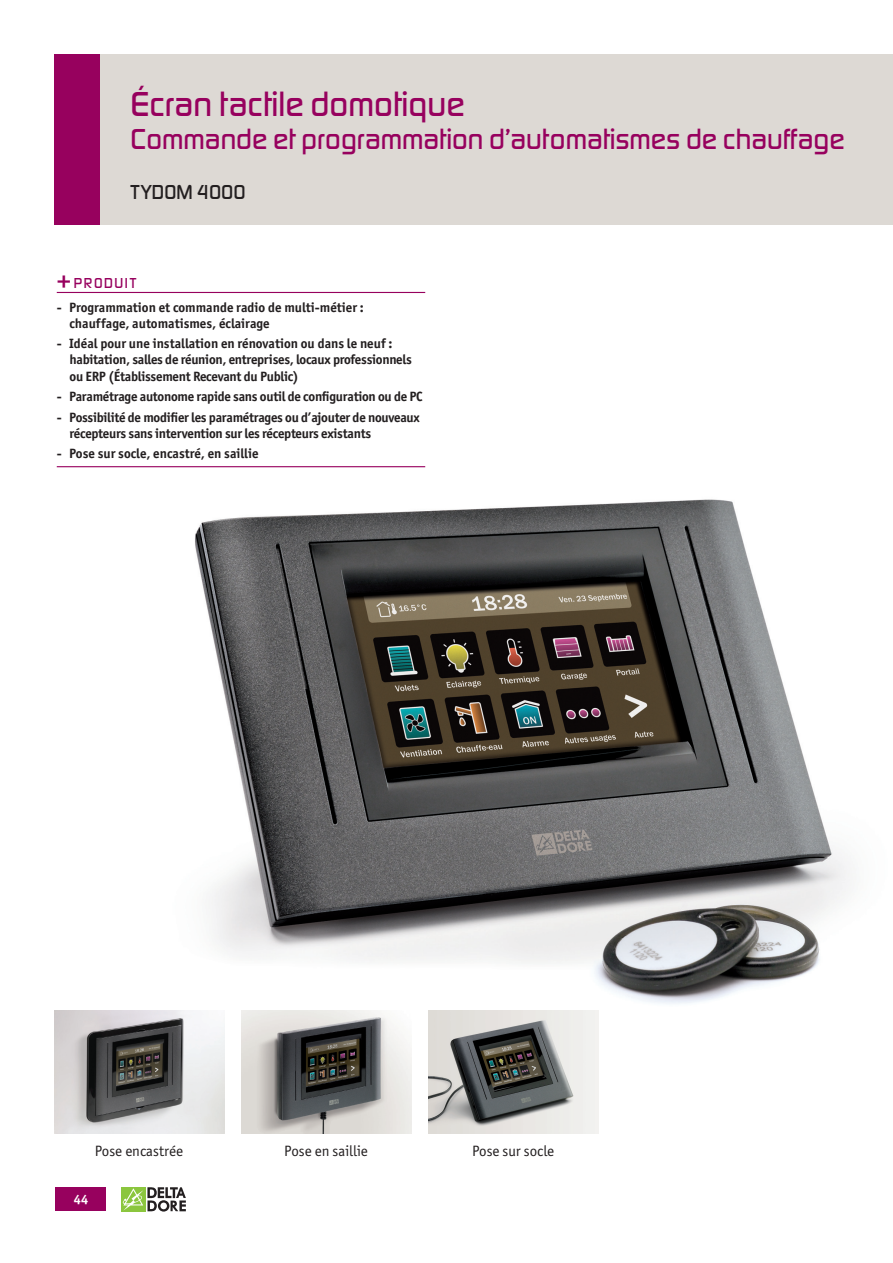
<style>
.page{position:relative;width:893px;height:1263px;background:#fff}
.page>*{position:absolute;margin:0;border:0;box-sizing:border-box;transform-origin:0 0}
.t1{font:500 36px "Digital Sans EF";color:#97015e}
.t2{font:500 30px "Digital Sans EF";color:#97015e}
.t3{font:500 21px "Digital Sans EF";color:#231f20}
.t4{font:15px "Officina San ITC";color:#231f20}
.t5{font:500 15px "Digital Sans EF";color:#97015e}
.t6{font:700 13.5px/16.2px "Officina San ITC";letter-spacing:-.02em;color:#231f20}
.t7{font:700 13.5px/16.2px "Officina San ITC";color:#231f20}
.t8{font:700 13.5px "Officina San ITC";color:#fff}
.s1{font-size:28.2px}
</style>
<div class="page">
<div style="left:55px;top:1187px;width:51px;height:24px;background:#97015e"></div>
<div style="left:121px;top:1187px;width:24px;height:24px;background:#8bc63e"></div>
<svg style="left:123px;top:1187px;width:63px;height:24px"></svg>
<div style="left:64px;top:54px;width:829px;height:170px;background:#ddd9d4"></div>
<div style="left:54px;top:54px;width:45px;height:170px;background:#97015e"></div>
<hr style="left:57px;top:292px;width:368px;height:1px;background:#97015e">
<hr style="left:57px;top:466px;width:368px;height:1px;background:#97015e">
<img style="left:195px;top:499px;width:655px;height:505px">
<img style="left:428px;top:1010px;width:170px;height:124px">
<img style="left:242px;top:1010px;width:169px;height:124px">
<img style="left:54px;top:1010px;width:170px;height:124px">
<h1 class="t1" style="left:131px;top:82px;width:336px">Écran tactile domotique</h1>
<h2 class="t2" style="left:131px;top:121px;width:716px">Commande et programmation d’automatismes de chauffage</h2>
<h3 class="t3" style="left:131px;top:179px;width:117px">TYDOM 4000</h3>
<p class="t5" style="left:57px;top:274px;width:37px"><span class="s1">+</span>Produit</p>
<p class="t7" style="left:70px;top:299px;width:296px;text-indent:-13px">- Programmation et commande radio de multi-métier : chauffage, automatismes, éclairage</p>
<p class="t6" style="left:70px;top:335px;width:344px;text-indent:-13px">- Idéal pour une installation en rénovation ou dans le neuf : habitation, salles de réunion, entreprises, locaux professionnels ou ERP (Établissement Recevant du Public)</p>
<p class="t6" style="left:57px;top:388px;width:367px">- Paramétrage autonome rapide sans outil de configuration ou de PC</p>
<p class="t6" style="left:70px;top:409px;width:352px;text-indent:-13px">- Possibilité de modifier les paramétrages ou d’ajouter de nouveaux récepteurs sans intervention sur les récepteurs existants</p>
<p class="t7" style="left:57px;top:445px;width:203px">- Pose sur socle, encastré, en saillie</p>
<p class="t4" style="left:95px;top:1143px;width:90px">Pose encastrée</p>
<p class="t4" style="left:284px;top:1143px;width:85px">Pose en saillie</p>
<p class="t4" style="left:472px;top:1143px;width:84px">Pose sur socle</p>
<p class="t8" style="left:74px;top:1191px;width:16px">44</p>
</div>
